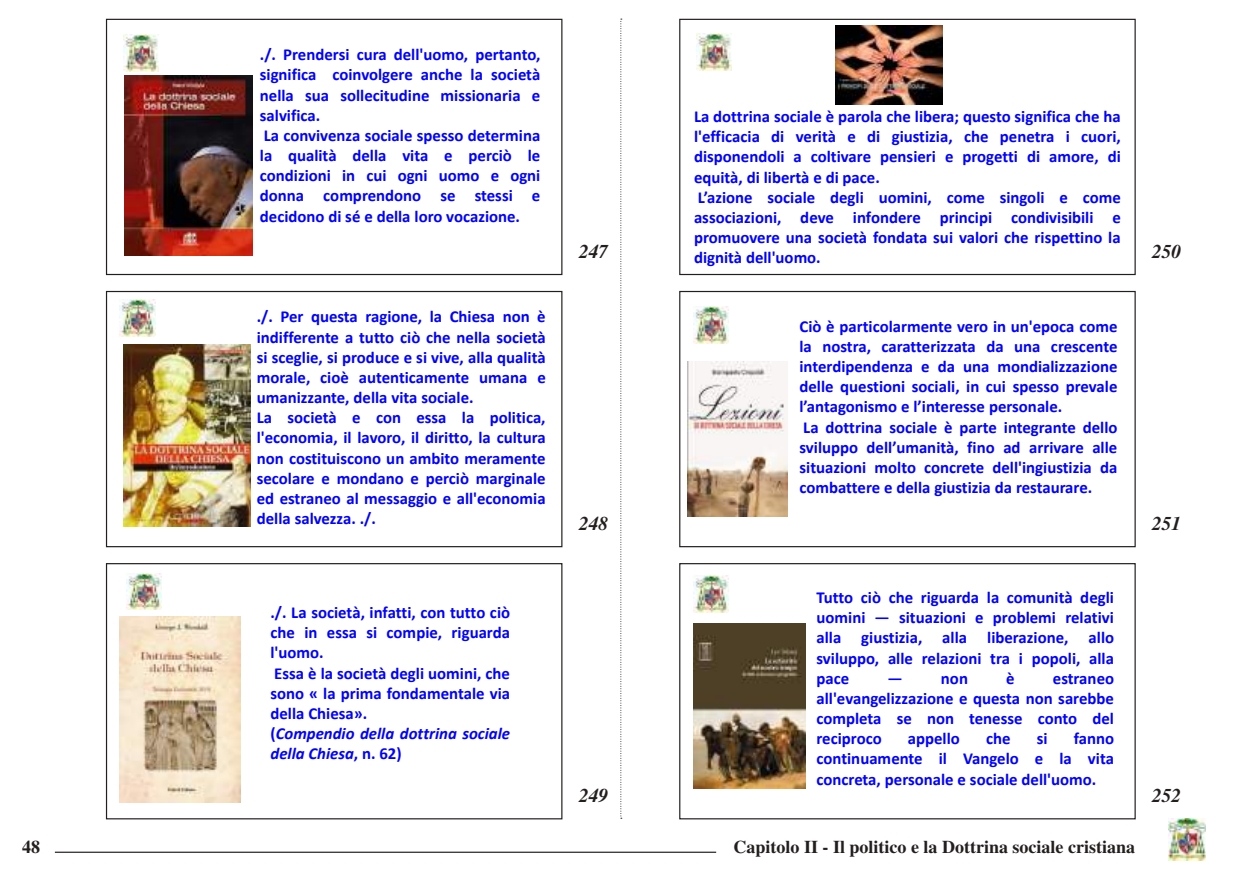
<style>
.page{position:relative;width:1241px;height:871px;background:#fff}
.page>*{position:absolute;margin:0;border:0;box-sizing:border-box;transform-origin:0 0}
.t1{font:italic 700 19.5px "Times LT Std";color:#241f1f}
.t2{font:700 18px "Times LT Std";color:#241f1f}
.t3{font:700 16.8px/20.1px "Calibri";color:#00f}
.s1{font-style:italic}
</style>
<div class="page">
<img style="left:1168px;top:818px;width:37px;height:43px">
<hr style="left:55px;top:852px;width:661px;height:1px;background:#241f1f">
<svg style="left:620px;top:19px;width:2px;height:800px"></svg>
<img style="left:693px;top:576px;width:35px;height:36px">
<img style="left:693px;top:623px;width:112px;height:165px">
<div style="left:679px;top:563px;width:457px;height:256px;border:1px solid #241f1f"></div>
<img style="left:693px;top:307px;width:35px;height:36px">
<img style="left:688px;top:361px;width:100px;height:156px">
<div style="left:679px;top:291px;width:457px;height:256px;border:1px solid #241f1f"></div>
<img style="left:696px;top:34px;width:36px;height:36px">
<img style="left:836px;top:25px;width:106px;height:80px">
<div style="left:679px;top:19px;width:457px;height:256px;border:1px solid #241f1f"></div>
<img style="left:127px;top:573px;width:35px;height:37px">
<img style="left:120px;top:616px;width:120px;height:187px">
<div style="left:106px;top:563px;width:456px;height:256px;border:1px solid #241f1f"></div>
<img style="left:120px;top:300px;width:35px;height:36px">
<img style="left:123px;top:344px;width:128px;height:183px">
<div style="left:106px;top:291px;width:456px;height:256px;border:1px solid #241f1f"></div>
<img style="left:123px;top:35px;width:35px;height:36px">
<img style="left:125px;top:75px;width:128px;height:181px">
<div style="left:106px;top:19px;width:456px;height:256px;border:1px solid #241f1f"></div>
<p class="t3" style="left:260px;top:44px;width:282px">./. Prendersi cura dell'uomo, pertanto, significa coinvolgere anche la società nella sua sollecitudine missionaria e salvifica.<br>La convivenza sociale spesso determina la qualità della vita e perciò le condizioni in cui ogni uomo e ogni donna comprendono se stessi e decidono di sé e della loro vocazione.</p>
<p class="t3" style="left:257px;top:307px;width:290px">./. Per questa ragione, la Chiesa non è indifferente a tutto ciò che nella società si sceglie, si produce e si vive, alla qualità morale, cioè autenticamente umana e umanizzante, della vita sociale.<br>La società e con essa la politica, l'economia, il lavoro, il diritto, la cultura non costituiscono un ambito meramente secolare e mondano e perciò marginale ed estraneo al messaggio e all'economia della salvezza. ./.</p>
<p class="t3" style="left:270px;top:602px;width:241px">./. La società, infatti, con tutto ciò che in essa si compie, riguarda l'uomo.<br>Essa è la società degli uomini, che sono « la prima fondamentale via della Chiesa».<br>(<span class="s1">Compendio della dottrina sociale della Chiesa</span>, n. 62)</p>
<p class="t3" style="left:694px;top:106px;width:428px">La dottrina sociale è parola che libera; questo significa che ha l'efficacia di verità e di giustizia, che penetra i cuori, disponendoli a coltivare pensieri e progetti di amore, di equità, di libertà e di pace.<br>L’azione sociale degli uomini, come singoli e come associazioni, deve infondere principi condivisibili e promuovere una società fondata sui valori che rispettino la dignità dell'uomo.</p>
<p class="t1" style="left:579px;top:240px;width:31px">247</p>
<p class="t1" style="left:1152px;top:240px;width:31px">250</p>
<p class="t3" style="left:799px;top:316px;width:319px">Ciò è particolarmente vero in un'epoca come la nostra, caratterizzata da una crescente interdipendenza e da una mondializzazione delle questioni sociali, in cui spesso prevale l’antagonismo e l’interesse personale.<br>La dottrina sociale è parte integrante dello sviluppo dell’umanità, fino ad arrivare alle situazioni molto concrete dell'ingiustizia da combattere e della giustizia da restaurare.</p>
<p class="t1" style="left:579px;top:512px;width:31px">248</p>
<p class="t1" style="left:1152px;top:512px;width:31px">251</p>
<p class="t3" style="left:816px;top:587px;width:299px;text-align:justify">Tutto ciò che riguarda la comunità degli uomini — situazioni e problemi relativi alla giustizia, alla liberazione, allo sviluppo, alle relazioni tra i popoli, alla pace</p>
<p class="t3" style="left:887px;top:668px;width:82px">— non</p>
<p class="t3" style="left:1006px;top:668px;width:10px">è</p>
<p class="t3" style="left:816px;top:668px;width:299px;text-align:justify;text-indent:236px">estraneo all'evangelizzazione e questa non sarebbe completa se non tenesse conto del reciproco</p>
<p class="t3" style="left:816px;top:728px;width:299px;text-align:justify;text-indent:257px">fanno continuamente il Vangelo e la vita concreta, personale e sociale dell'uomo.</p>
<p class="t3" style="left:908px;top:728px;width:54px">appello</p>
<p class="t3" style="left:986px;top:728px;width:26px">che</p>
<p class="t3" style="left:1037px;top:728px;width:12px">si</p>
<p class="t1" style="left:579px;top:784px;width:31px">249</p>
<p class="t1" style="left:1152px;top:784px;width:31px">252</p>
<p class="t2" style="left:22px;top:836px;width:19px">48</p>
<p class="t2" style="left:733px;top:836px;width:403px">Capitolo II - Il politico e la Dottrina sociale cristiana</p>
</div>
